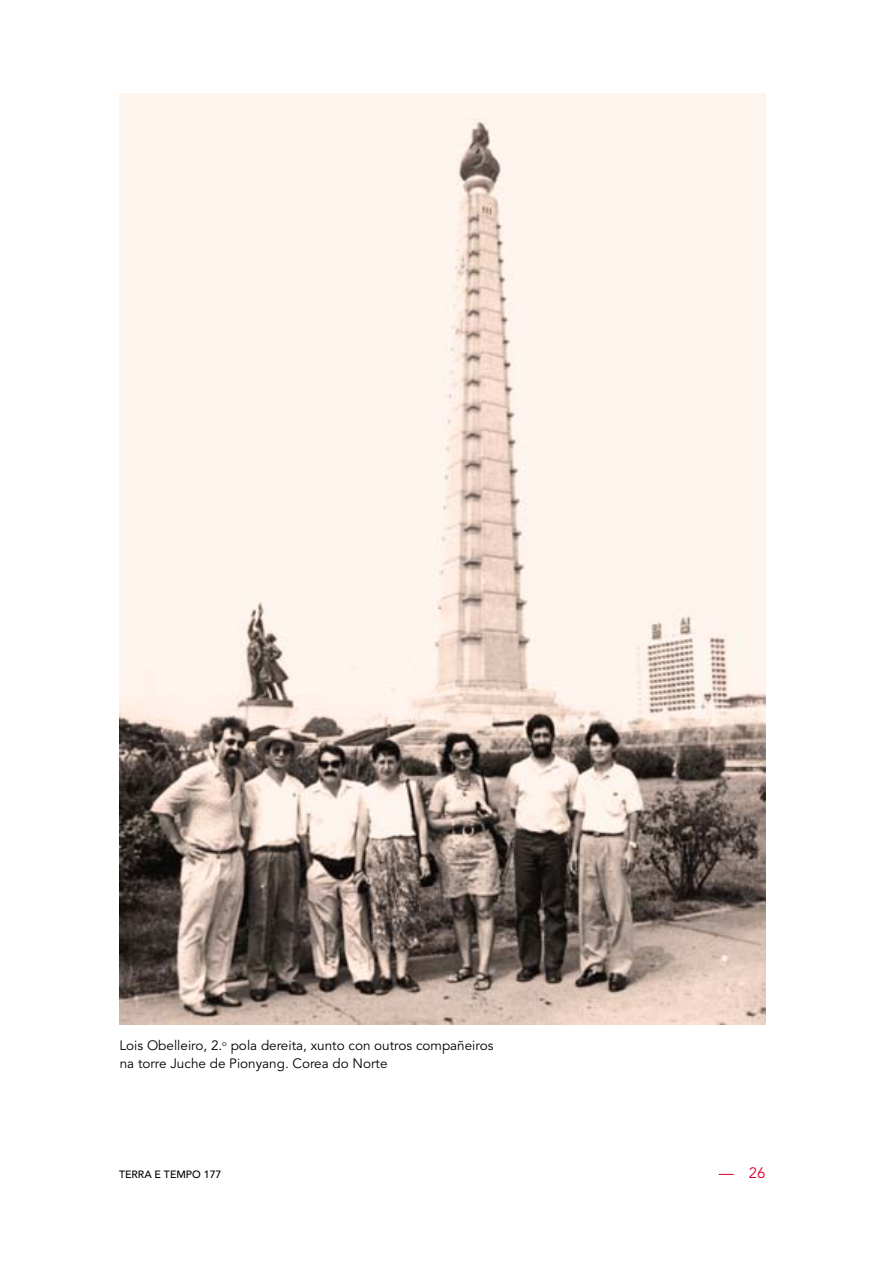
<style>
.page{position:relative;width:893px;height:1263px;background:#fff}
.page>*{position:absolute;margin:0;border:0;box-sizing:border-box;transform-origin:0 0}
.t1{font:15px "Avenir";color:#dc002e}
.t2{font:13.5px/18px "Avenir";color:#000}
.t3{font:500 10.5px "Avenir";color:#000}
</style>
<div class="page">
<img style="left:119px;top:94px;width:646px;height:931px">
<p class="t2" style="left:120px;top:1037px;width:375px">Lois Obelleiro, 2.<sup>o</sup> pola dereita, xunto con outros compañeiros na torre Juche de Pionyang. Corea do Norte</p>
<p class="t3" style="left:119px;top:1168px;width:104px">TERRA E TEMPO 177</p>
<p class="t1" style="left:719px;top:1164px;width:48px">— 26</p>
</div>
